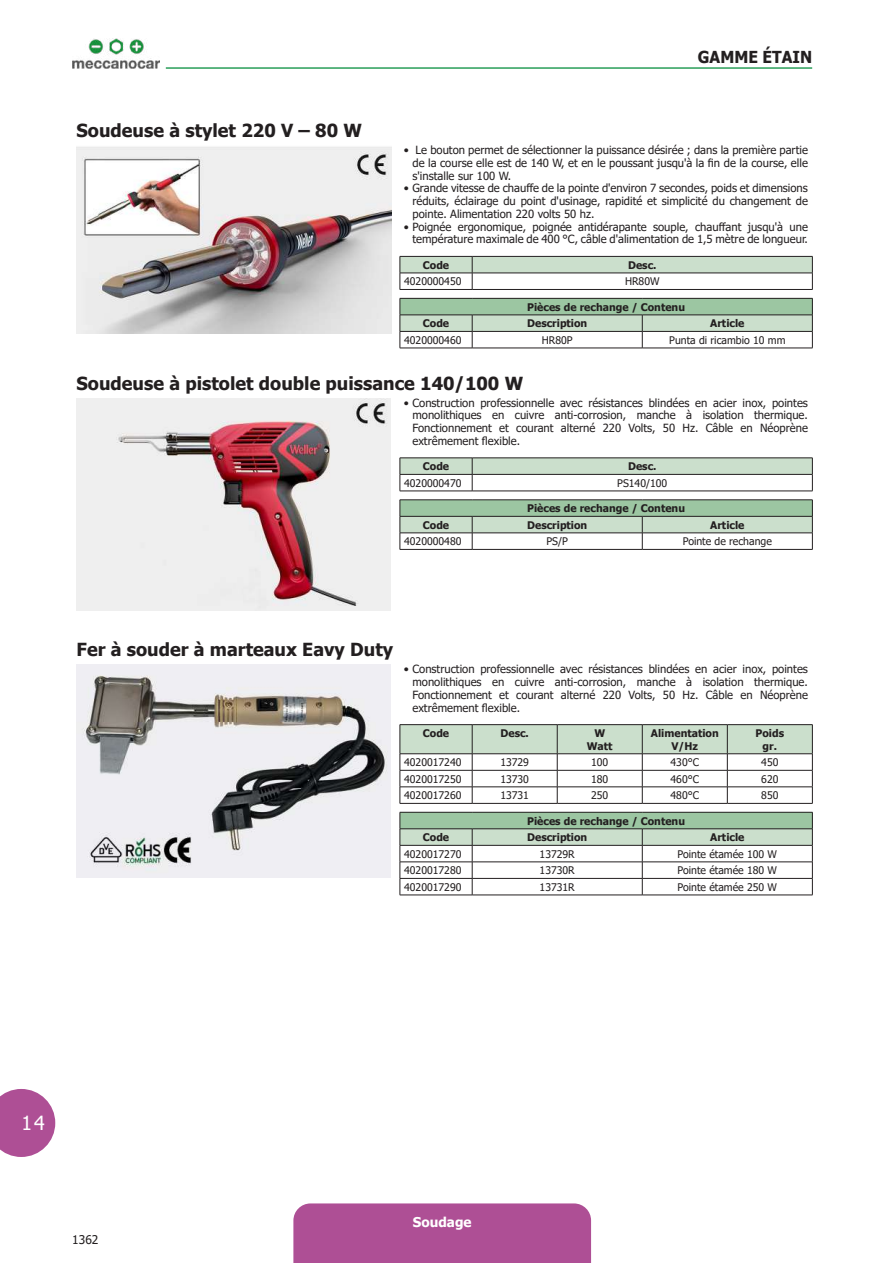
<style>
.page{position:relative;width:893px;height:1263px;background:#fff}
.page>*{position:absolute;margin:0;border:0;box-sizing:border-box;transform-origin:0 0}
.t1{font:19.5px "Tahoma";color:#fff}
.t2{font:700 18px "Tahoma";color:#231f20}
.t3{font:700 16.5px "Tahoma";color:#231f20;scale:.95 1}
.t4{font:700 13.5px "Tahoma";color:#fff}
.t5{font:12px "Tahoma";color:#231f20}
.t6{font:11.25px/12.8px "Tahoma";color:#231f20;text-align:justify}
.t7{font:10.5px "Tahoma";color:#231f20}
.t8{font:700 10.5px/12.6px "Tahoma";color:#231f20;text-align:center}
</style>
<div class="page">
<div style="left:293px;top:1203px;width:298px;height:60px;background:#ae4f95"></div>
<svg style="left:0;top:1089px;width:55px;height:68px;background:#ba6aa5"></svg>
<img style="left:72px;top:38px;width:87px;height:31px">
<hr style="left:166px;top:67px;width:646px;height:2px;background:#2a9e59">
<img style="left:77px;top:147px;width:314px;height:186px">
<svg style="left:400px;top:256px;width:413px;height:33px"></svg>
<hr style="left:400px;top:289px;width:72px;height:1px;background:#231f20">
<hr style="left:472px;top:289px;width:341px;height:1px;background:#231f20">
<hr style="left:400px;top:298px;width:72px;height:1px;background:#231f20">
<hr style="left:472px;top:298px;width:170px;height:1px;background:#231f20">
<hr style="left:642px;top:298px;width:171px;height:1px;background:#231f20">
<svg style="left:400px;top:299px;width:413px;height:49px"></svg>
<hr style="left:400px;top:348px;width:72px;height:1px;background:#231f20">
<hr style="left:472px;top:348px;width:170px;height:1px;background:#231f20">
<hr style="left:642px;top:348px;width:171px;height:1px;background:#231f20">
<img style="left:77px;top:398px;width:314px;height:213px">
<svg style="left:400px;top:458px;width:413px;height:33px"></svg>
<hr style="left:400px;top:491px;width:72px;height:1px;background:#231f20">
<hr style="left:472px;top:491px;width:341px;height:1px;background:#231f20">
<hr style="left:400px;top:499px;width:72px;height:1px;background:#231f20">
<hr style="left:472px;top:499px;width:170px;height:1px;background:#231f20">
<hr style="left:642px;top:499px;width:171px;height:1px;background:#231f20">
<svg style="left:400px;top:500px;width:413px;height:49px"></svg>
<hr style="left:400px;top:549px;width:72px;height:1px;background:#231f20">
<hr style="left:472px;top:549px;width:170px;height:1px;background:#231f20">
<hr style="left:642px;top:549px;width:171px;height:1px;background:#231f20">
<img style="left:77px;top:665px;width:314px;height:212px">
<hr style="left:400px;top:724px;width:72px;height:1px;background:#231f20">
<hr style="left:472px;top:724px;width:85px;height:1px;background:#231f20">
<hr style="left:557px;top:724px;width:85px;height:1px;background:#231f20">
<hr style="left:642px;top:724px;width:85px;height:1px;background:#231f20">
<hr style="left:727px;top:724px;width:86px;height:1px;background:#231f20">
<svg style="left:400px;top:725px;width:413px;height:78px"></svg>
<hr style="left:400px;top:803px;width:72px;height:1px;background:#231f20">
<hr style="left:472px;top:803px;width:85px;height:1px;background:#231f20">
<hr style="left:557px;top:803px;width:85px;height:1px;background:#231f20">
<hr style="left:642px;top:803px;width:85px;height:1px;background:#231f20">
<hr style="left:727px;top:803px;width:86px;height:1px;background:#231f20">
<svg style="left:400px;top:812px;width:413px;height:83px"></svg>
<hr style="left:400px;top:895px;width:72px;height:1px;background:#231f20">
<hr style="left:472px;top:895px;width:170px;height:1px;background:#231f20">
<hr style="left:642px;top:895px;width:171px;height:1px;background:#231f20">
<h2 class="t2" style="left:77px;top:118px;width:286px">Soudeuse à stylet 220 V – 80 W</h2>
<h3 class="t3" style="left:698px;top:45px;width:26px">Gamme</h3>
<h3 class="t3" style="left:762px;top:45px;width:32px">étain</h3>
<p class="t6" style="left:412px;top:144px;width:397px;text-indent:-9px">• Le bouton permet de sélectionner la puissance désirée ; dans la première partie de la course elle est de 140 W, et en le poussant jusqu'à la fin de la course, elle s'installe sur 100 W.</p>
<p class="t6" style="left:412px;top:183px;width:397px;text-indent:-9px">• Grande vitesse de chauffe de la pointe d'environ 7 secondes, poids et dimensions réduits, éclairage du point d'usinage, rapidité et simplicité du changement de pointe. Alimentation 220 volts 50 hz.</p>
<p class="t6" style="left:404px;top:221px;width:405px;text-align:right">• Poignée ergonomique, poignée antidérapante souple, chauffant jusqu'à une température maximale de 400 °C, câble d'alimentation de 1,5 mètre de longueur.</p>
<p class="t8" style="left:423px;top:259px;width:28px">Code</p>
<p class="t8" style="left:628px;top:259px;width:30px">Desc.</p>
<p class="t7" style="left:404px;top:274px;width:59px">4020000450</p>
<p class="t7" style="left:625px;top:274px;width:36px">HR80W</p>
<p class="t8" style="left:527px;top:301px;width:159px">Pièces de rechange / Contenu</p>
<p class="t8" style="left:423px;top:317px;width:28px">Code</p>
<p class="t8" style="left:527px;top:317px;width:62px">Description</p>
<p class="t8" style="left:710px;top:317px;width:36px">Article</p>
<p class="t7" style="left:404px;top:333px;width:59px">4020000460</p>
<p class="t7" style="left:542px;top:333px;width:32px">HR80P</p>
<p class="t7" style="left:669px;top:333px;width:118px">Punta di ricambio 10 mm</p>
<h2 class="t2" style="left:77px;top:370px;width:448px">Soudeuse à pistolet double puissance 140/100 W</h2>
<p class="t6" style="left:412px;top:397px;width:397px;text-indent:-9px">• Construction professionnelle avec résistances blindées en acier inox, pointes monolithiques en cuivre anti-corrosion, manche à isolation thermique.<br>Fonctionnement et courant alterné 220 Volts, 50 Hz. Câble en Néoprène extrêmement flexible.</p>
<p class="t8" style="left:423px;top:460px;width:28px">Code</p>
<p class="t8" style="left:628px;top:460px;width:30px">Desc.</p>
<p class="t7" style="left:404px;top:476px;width:59px">4020000470</p>
<p class="t7" style="left:617px;top:476px;width:52px">PS140/100</p>
<p class="t8" style="left:527px;top:502px;width:159px">Pièces de rechange / Contenu</p>
<p class="t8" style="left:423px;top:519px;width:28px">Code</p>
<p class="t8" style="left:527px;top:519px;width:62px">Description</p>
<p class="t8" style="left:710px;top:519px;width:36px">Article</p>
<p class="t7" style="left:404px;top:534px;width:59px">4020000480</p>
<p class="t7" style="left:546px;top:534px;width:23px">PS/P</p>
<p class="t7" style="left:683px;top:534px;width:91px">Pointe de rechange</p>
<h2 class="t2" style="left:77px;top:637px;width:318px">Fer à souder à marteaux Eavy Duty</h2>
<p class="t6" style="left:412px;top:664px;width:397px;text-indent:-9px">• Construction professionnelle avec résistances blindées en acier inox, pointes monolithiques en cuivre anti-corrosion, manche à isolation thermique.<br>Fonctionnement et courant alterné 220 Volts, 50 Hz. Câble en Néoprène extrêmement flexible.</p>
<p class="t8" style="left:423px;top:727px;width:28px">Code</p>
<p class="t8" style="left:500px;top:727px;width:30px">Desc.</p>
<p class="t8" style="left:587px;top:727px;width:27px">W<br>Watt</p>
<p class="t8" style="left:651px;top:727px;width:69px">Alimentation<br>V/Hz</p>
<p class="t8" style="left:756px;top:727px;width:30px">Poids gr.</p>
<p class="t7" style="left:404px;top:755px;width:59px">4020017240</p>
<p class="t7" style="left:500px;top:755px;width:30px">13729</p>
<p class="t7" style="left:591px;top:755px;width:19px">100</p>
<p class="t7" style="left:671px;top:755px;width:30px">430°C</p>
<p class="t7" style="left:761px;top:755px;width:19px">450</p>
<p class="t7" style="left:404px;top:772px;width:59px">4020017250</p>
<p class="t7" style="left:500px;top:772px;width:30px">13730</p>
<p class="t7" style="left:591px;top:772px;width:19px">180</p>
<p class="t7" style="left:671px;top:772px;width:30px">460°C</p>
<p class="t7" style="left:761px;top:772px;width:19px">620</p>
<p class="t7" style="left:404px;top:788px;width:59px">4020017260</p>
<p class="t7" style="left:500px;top:788px;width:30px">13731</p>
<p class="t7" style="left:591px;top:788px;width:19px">250</p>
<p class="t7" style="left:671px;top:788px;width:30px">480°C</p>
<p class="t7" style="left:761px;top:788px;width:19px">850</p>
<p class="t8" style="left:527px;top:815px;width:159px">Pièces de rechange / Contenu</p>
<p class="t8" style="left:423px;top:831px;width:28px">Code</p>
<p class="t8" style="left:527px;top:831px;width:62px">Description</p>
<p class="t8" style="left:710px;top:831px;width:36px">Article</p>
<p class="t7" style="left:404px;top:847px;width:59px">4020017270</p>
<p class="t7" style="left:540px;top:847px;width:37px">13729R</p>
<p class="t7" style="left:678px;top:847px;width:101px">Pointe étamée 100 W</p>
<p class="t7" style="left:404px;top:863px;width:59px">4020017280</p>
<p class="t7" style="left:540px;top:863px;width:37px">13730R</p>
<p class="t7" style="left:678px;top:863px;width:101px">Pointe étamée 180 W</p>
<p class="t7" style="left:404px;top:880px;width:59px">4020017290</p>
<p class="t7" style="left:540px;top:880px;width:37px">13731R</p>
<p class="t7" style="left:678px;top:880px;width:101px">Pointe étamée 250 W</p>
<h1 class="t1" style="left:21px;top:1110px;width:25px">14</h1>
<p class="t5" style="left:72px;top:1231px;width:28px">1362</p>
<p class="t4" style="left:413px;top:1212px;width:60px">Soudage</p>
</div>
